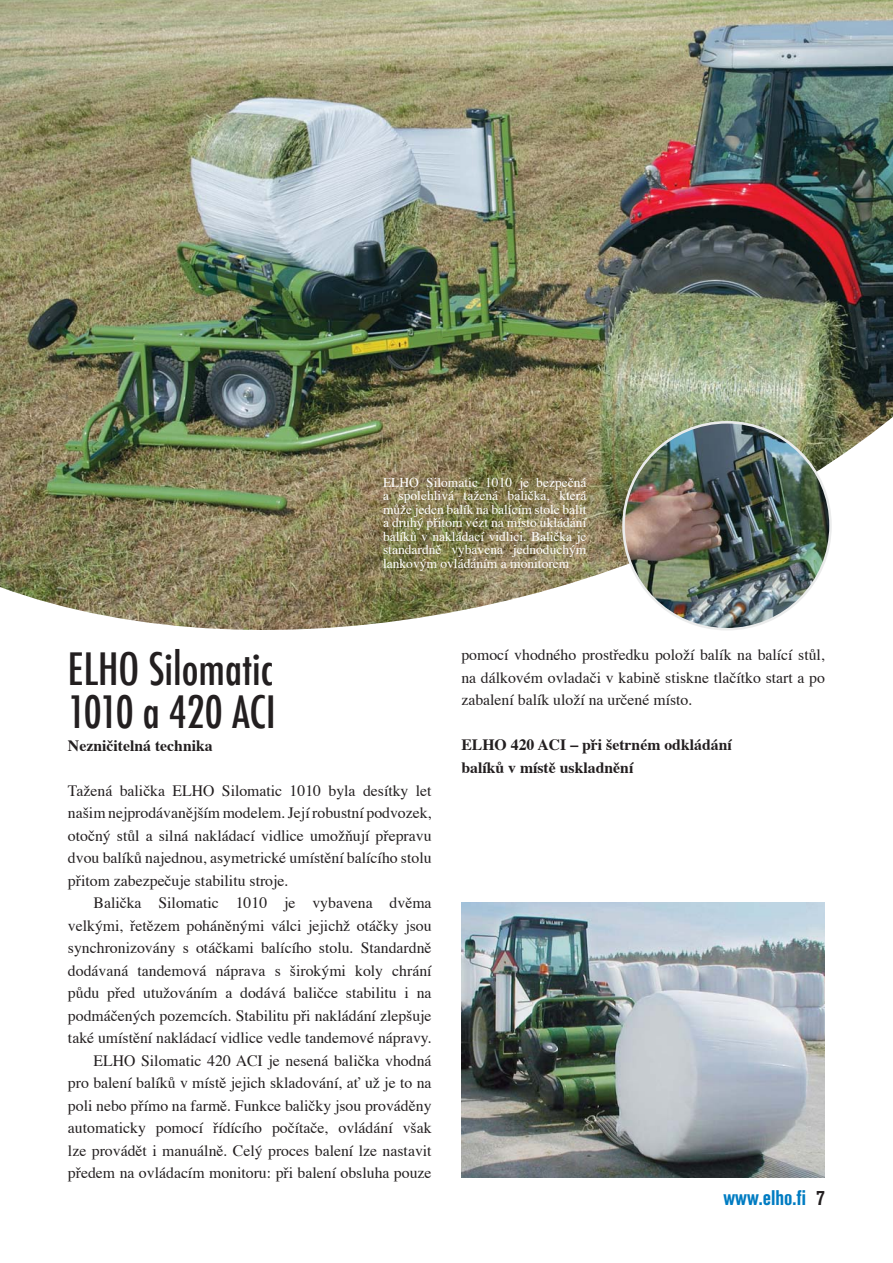
<style>
.page{position:relative;width:893px;height:1263px;background:#fff}
.page>*{position:absolute;margin:0;border:0;box-sizing:border-box;transform-origin:0 0}
.t1{font:500 condensed 43.5px/43.5px "Futura";color:#231f20}
.t2{font:700 condensed 21px "Akzidenz Grotesk BE";color:#007cc2}
.t3{font:15.75px/22.5px "Times";color:#231f20;text-align:justify}
.t4{font:700 15.75px/22.5px "Times";color:#231f20}
.t5{font:13.5px/13.5px "Times";color:#fff;text-align:justify}
.s1{color:#231f20}
</style>
<div class="page">
<img style="left:0;top:0;width:893px;height:630px">
<img style="left:623px;top:422px;width:207px;height:207px;border-radius:50%">
<img style="left:461px;top:903px;width:364px;height:275px">
<p class="t5" style="left:383px;top:477px;width:205px">ELHO Silomatic 1010 je bezpečná a spolehlivá tažená balička, která může jeden balík na balícím stole balit a druhý přitom vézt na místo ukládání balíků v nakládací vidlici. Balička je standardně vybavena jednoduchým lankovým ovládáním a monitorem</p>
<h1 class="t1" style="left:68px;top:646px;width:209px">ELHO Silomatic<br>1010 a 420 ACI</h1>
<p class="t4" style="left:68px;top:735px;width:146px">Nezničitelná technika</p>
<p class="t3" style="left:68px;top:780px;width:365px">Tažená balička ELHO Silomatic 1010 byla desítky let našim nejprodávanějším modelem. Její robustní podvozek, otočný stůl a silná nakládací vidlice umožňují přepravu dvou balíků najednou, asymetrické umístění balícího stolu přitom zabezpečuje stabilitu stroje.</p>
<p class="t3" style="left:68px;top:893px;width:365px;text-align:right">Balička Silomatic 1010 je vybavena dvěma velkými, řetězem poháněnými válci jejichž otáčky jsou synchronizovány s otáčkami balícího stolu. Standardně dodávaná tandemová náprava s širokými koly chrání půdu před utužováním a dodává baličce stabilitu i na podmáčených pozemcích. Stabilitu při nakládání zlepšuje také umístění nakládací vidlice vedle tandemové nápravy.<br>ELHO Silomatic 420 ACI je nesená balička vhodná<br>pro balení balíků v místě jejich skladování, ať už je to na poli nebo přímo na farmě. Funkce baličky jsou prováděny automaticky pomocí řídícího počítače, ovládání však lze provádět i manuálně. Celý proces balení lze nastavit předem na ovládacím monitoru: při balení obsluha pouze</p>
<p class="t3" style="left:461px;top:645px;width:365px">pomocí vhodného prostředku položí balík na balící stůl, na dálkovém ovladači v kabině stiskne tlačítko start a po zabalení balík uloží na určené místo.</p>
<p class="t4" style="left:461px;top:735px;width:272px">ELHO 420 ACI – při šetrném odkládání balíků v místě uskladnění</p>
<h2 class="t2" style="left:723px;top:1190px;width:103px">www.elho.fi <span class="s1">7</span></h2>
</div>
